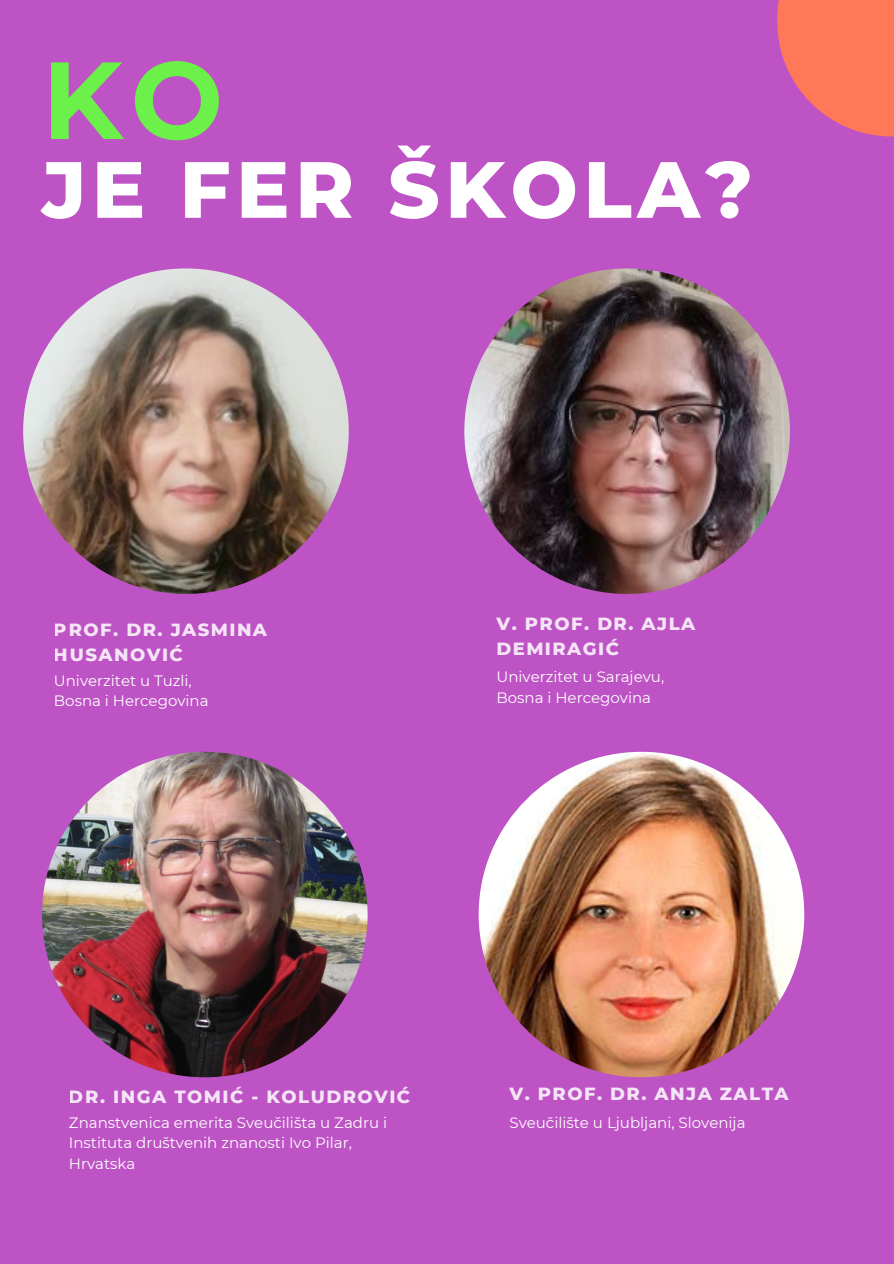
<style>
.page{position:relative;width:894px;height:1264px;background:#fff}
.page>*{position:absolute;margin:0;border:0;box-sizing:border-box;transform-origin:0 0}
.t1{font:700 109.5px "Montserrat";color:#6cf04a}
.t2{font:800 79.5px "Montserrat";letter-spacing:.07em;color:#fff}
.t3{font:800 18px/24.8px "Montserrat";letter-spacing:.08em;color:#fff}
.t4{font:15px/20.2px "Montserrat";color:#fff}
</style>
<div class="page">
<div style="left:0;top:0;width:893px;height:1263px;background:#bd53c5"></div>
<svg style="left:777px;top:0;width:116px;height:136px"></svg>
<img style="left:42px;top:751px;width:325px;height:326px;border-radius:50%">
<img style="left:478px;top:751px;width:326px;height:326px;border-radius:50%">
<img style="left:23px;top:268px;width:325px;height:326px;border-radius:50%">
<img style="left:464px;top:268px;width:325px;height:326px;border-radius:50%">
<p class="t1" style="left:42px;top:33px;width:183px">KO</p>
<p class="t2" style="left:42px;top:141px;width:712px">JE FER ŠKOLA?</p>
<p class="t3" style="left:54px;top:617px;width:215px">PROF. DR. JASMINA<br>HUSANOVIĆ</p>
<p class="t4" style="left:54px;top:670px;width:139px">Univerzitet u Tuzli,</p>
<h2 class="t4" style="left:54px;top:690px;width:156px">Bosna i Hercegovina</h2>
<p class="t3" style="left:496px;top:611px;width:200px">V. PROF. DR. AJLA<br>DEMIRAGIĆ</p>
<p class="t4" style="left:496px;top:667px;width:169px">Univerzitet u Sarajevu,</p>
<p class="t4" style="left:496px;top:687px;width:156px">Bosna i Hercegovina</p>
<p class="t3" style="left:69px;top:1084px;width:342px">DR. INGA TOMIĆ - KOLUDROVIĆ</p>
<p class="t4" style="left:69px;top:1112px;width:319px">Znanstvenica emerita Sveučilišta u Zadru i<br>Instituta društvenih znanosti Ivo Pilar,<br>Hrvatska</p>
<p class="t3" style="left:509px;top:1081px;width:281px">V. PROF. DR. ANJA ZALTA</p>
<h2 class="t4" style="left:509px;top:1112px;width:237px">Sveučilište u Ljubljani, Slovenija</h2>
</div>
